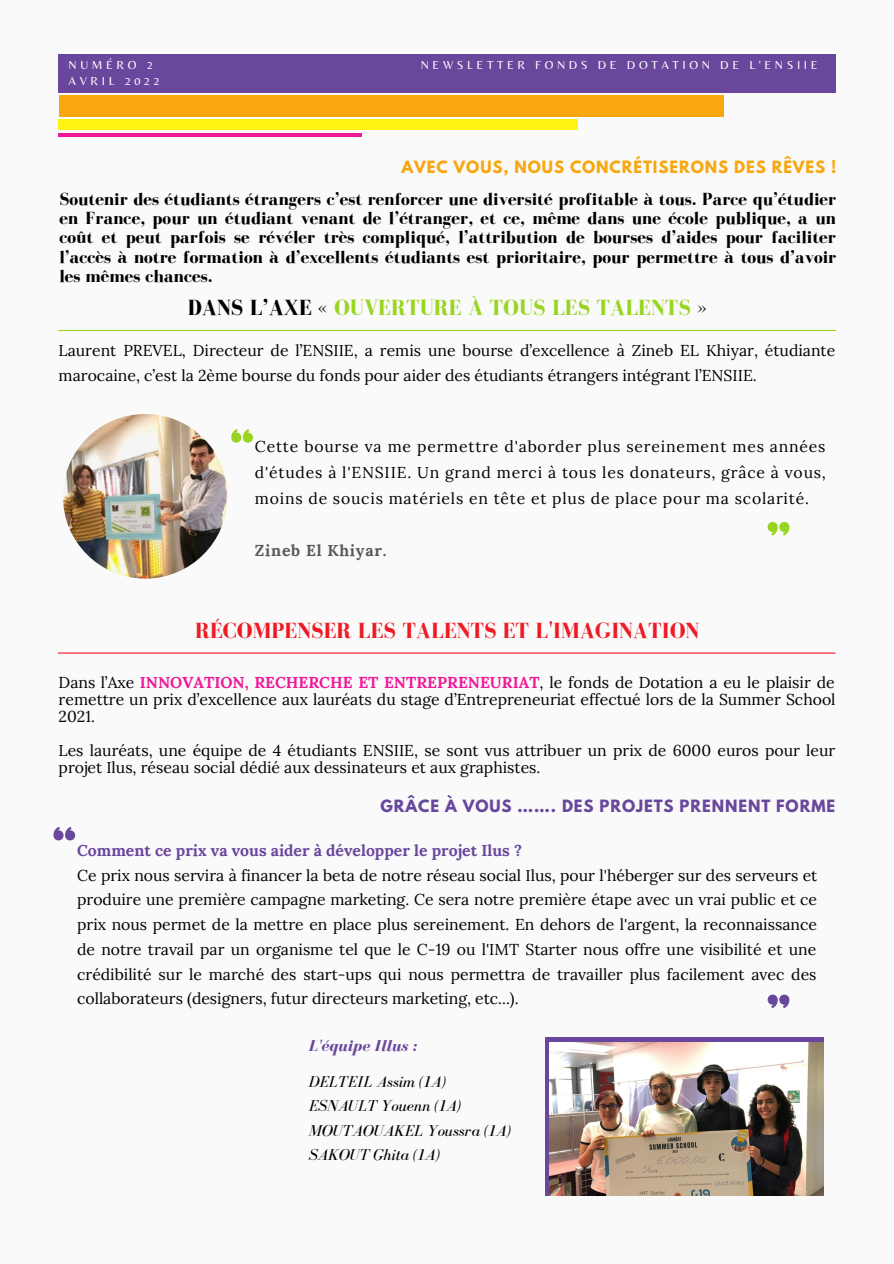
<style>
.page{position:relative;width:894px;height:1264px;background:#fff}
.page>*{position:absolute;margin:0;border:0;box-sizing:border-box;transform-origin:0 0}
.t1{font:64.5px "Sunborn Sans One";color:#99d420}
.t2{font:64.5px "Sunborn Sans One";color:#69479d}
.t3{font:700 22.5px "Bodoni FLF";color:#ed1b24}
.t4{font:700 22.5px "Bodoni FLF";color:#99d420}
.t5{font:700 18px/19.2px "Bodoni FLF";color:#000;text-align:justify}
.t6{font:italic 16.2px "Bodoni FLF";color:#000}
.t7{font:italic 700 16.2px "Bodoni FLF";color:#69479d}
.t8{font:15.75px/24.8px "Lora";color:#000;text-align:justify}
.t9{font:700 15.75px "Lora";color:#69479d}
.t10{font:700 15.75px "Lora";letter-spacing:.05em;color:#595959}
.t11{font:700 15px "League Spartan";letter-spacing:.06em;color:#69479d}
.t12{font:700 15px "League Spartan";letter-spacing:.06em;color:#f8a710}
.t13{font:12px "Belleza";letter-spacing:.3em;color:#fff}
.s1{color:#000}
.s2{font-weight:700;color:#ee1999}
</style>
<div class="page">
<div style="left:0;top:0;width:893px;height:1263px;background:#fafafa"></div>
<div style="left:59px;top:54px;width:776px;height:38px;background:#69479d"></div>
<div style="left:59px;top:95px;width:664px;height:22px;background:#f8a710"></div>
<div style="left:59px;top:120px;width:519px;height:10px;background:#fff313"></div>
<hr style="left:59px;top:133px;width:302px;height:3px;background:#ee1999">
<img style="left:63px;top:414px;width:164px;height:164px;border-radius:50%">
<div style="left:545px;top:1037px;width:278px;height:158px;background:#69479d"></div>
<img style="left:549px;top:1042px;width:273px;height:153px">
<hr style="left:58px;top:330px;width:777px;height:1px;background:#99d420">
<hr style="left:58px;top:652px;width:777px;height:1px;background:#ed1b24">
<p class="t13" style="left:69px;top:58px;width:86px">NUMÉRO 2</p>
<p class="t13" style="left:420px;top:58px;width:398px">NEWSLETTER FONDS DE DOTATION DE L'ENSIIE</p>
<p class="t13" style="left:69px;top:74px;width:92px">AVRIL 2022</p>
<p class="t12" style="left:401px;top:160px;width:436px">AVEC VOUS, NOUS CONCRÉTISERONS DES RÊVES !</p>
<p class="t5" style="left:59px;top:189px;width:778px">Soutenir des étudiants étrangers c’est renforcer une diversité profitable à tous. Parce qu’étudier en France, pour un étudiant venant de l’étranger, et ce, même dans une école publique, a un coût et peut parfois se révéler très compliqué, l’attribution de bourses d’aides pour faciliter l’accès à notre formation à d’excellents étudiants est prioritaire, pour permettre à tous d’avoir les mêmes chances.</p>
<p class="t4" style="left:188px;top:295px;width:520px"><span class="s1">DANS L’AXE «</span> OUVERTURE À TOUS LES TALENTS <span class="s1">»</span></p>
<p class="t8" style="left:59px;top:338px;width:777px">Laurent PREVEL, Directeur de l’ENSIIE, a remis une bourse d’excellence à Zineb EL Khiyar, étudiante marocaine, c’est la 2ème bourse du fonds pour aider des étudiants étrangers intégrant l’ENSIIE.</p>
<p class="t1" style="left:255px;top:460px;width:27px;rotate:-180deg">"</p>
<p class="t8" style="left:255px;top:433px;width:572px;line-height:26px">Cette bourse va me permettre d'aborder plus sereinement mes années d'études à l'ENSIIE. Un grand merci à tous les donateurs, grâce à vous, moins de soucis matériels en tête et plus de place pour ma scolarité.</p>
<p class="t10" style="left:255px;top:540px;width:133px">Zineb El Khiyar.</p>
<p class="t1" style="left:765px;top:504px;width:27px">"</p>
<p class="t3" style="left:195px;top:618px;width:505px">RÉCOMPENSER LES TALENTS ET L'IMAGINATION</p>
<p class="t8" style="left:59px;top:674px;width:778px;line-height:17px">Dans l’Axe <span class="s2">INNOVATION, RECHERCHE ET ENTREPRENEURIAT</span>, le fonds de Dotation a eu le plaisir de remettre un prix d’excellence aux lauréats du stage d’Entrepreneuriat effectué lors de la Summer School 2021.</p>
<p class="t8" style="left:59px;top:741px;width:778px;line-height:17px">Les lauréats, une équipe de 4 étudiants ENSIIE, se sont vus attribuer un prix de 6000 euros pour leur projet Ilus, réseau social dédié aux dessinateurs et aux graphistes.</p>
<p class="t11" style="left:380px;top:798px;width:456px">GRÂCE À VOUS ……. DES PROJETS PRENNENT FORME</p>
<p class="t2" style="left:77px;top:857px;width:27px;rotate:-180deg">"</p>
<p class="t9" style="left:77px;top:839px;width:446px">Comment ce prix va vous aider à développer le projet Ilus ?</p>
<p class="t8" style="left:77px;top:862px;width:741px">Ce prix nous servira à financer la beta de notre réseau social Ilus, pour l'héberger sur des serveurs et produire une première campagne marketing. Ce sera notre première étape avec un vrai public et ce prix nous permet de la mettre en place plus sereinement. En dehors de l'argent, la reconnaissance de notre travail par un organisme tel que le C-19 ou l'IMT Starter nous offre une visibilité et une crédibilité sur le marché des start-ups qui nous permettra de travailler plus facilement avec des collaborateurs (designers, futur directeurs marketing, etc...).</p>
<p class="t2" style="left:765px;top:977px;width:27px">"</p>
<p class="t7" style="left:308px;top:1037px;width:110px">L'équipe Illus :</p>
<p class="t6" style="left:308px;top:1072px;width:138px">DELTEIL Assim (1A)</p>
<p class="t6" style="left:308px;top:1097px;width:154px">ESNAULT Youenn (1A)</p>
<p class="t6" style="left:308px;top:1121px;width:203px">MOUTAOUAKEL Youssra (1A)</p>
<p class="t6" style="left:308px;top:1145px;width:133px">SAKOUT Ghita (1A)</p>
</div>
